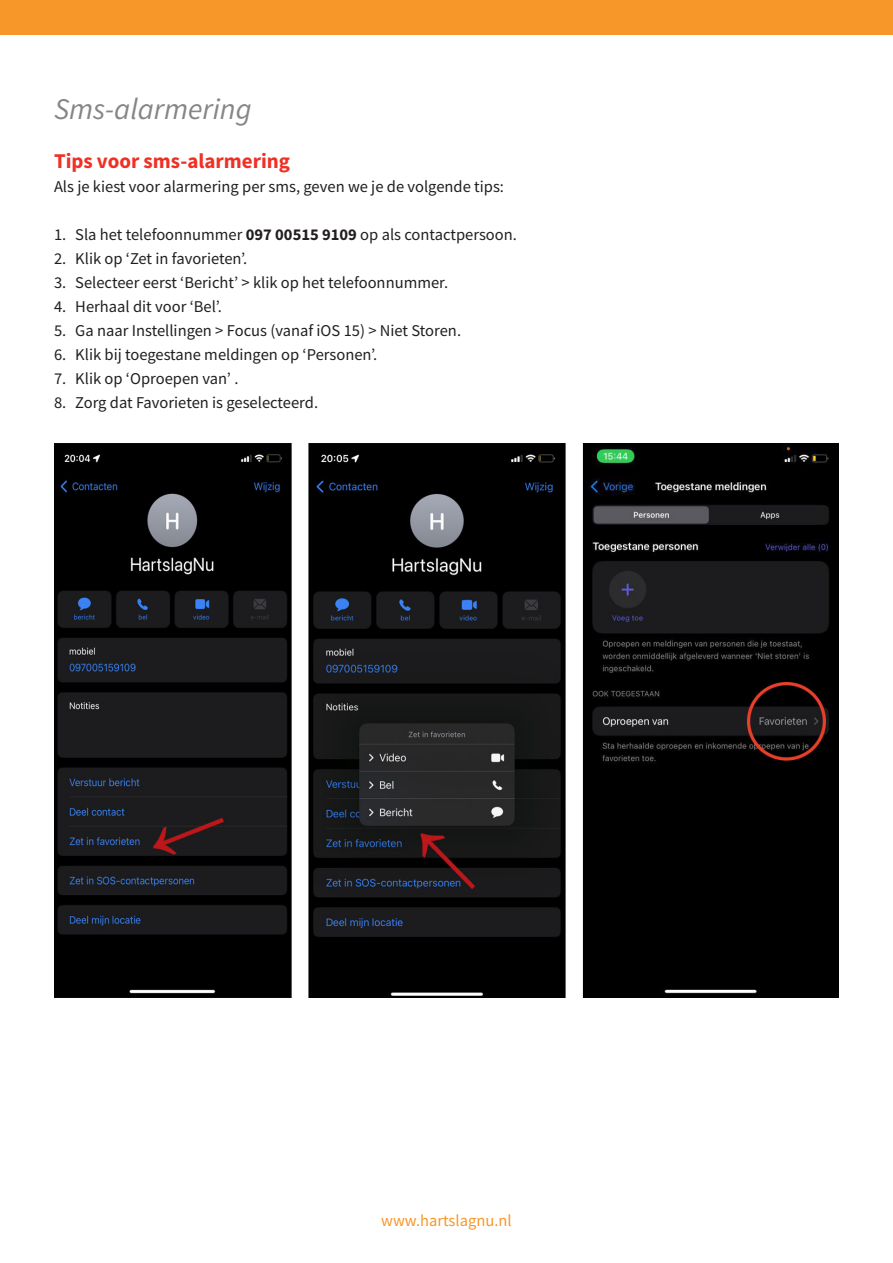
<style>
.page{position:relative;width:893px;height:1263px;background:#fff}
.page>*{position:absolute;margin:0;border:0;box-sizing:border-box;transform-origin:0 0}
.t1{font:italic 30px "Source Sans Pro";color:#848689}
.t2{font:700 21px "Source Sans Pro";color:#ef3024}
.t3{font:16.5px "Source Sans Pro";color:#231f20}
.t4{font:16.5px "Source Sans Pro";color:#f79729}
.s1{font-weight:700}
</style>
<div class="page">
<div style="left:0;top:0;width:893px;height:35px;background:#f79729"></div>
<img style="left:55px;top:443px;width:784px;height:554px">
<p class="t1" style="left:54px;top:89px;width:199px">Sms-alarmering</p>
<p class="t2" style="left:54px;top:147px;width:238px">Tips voor sms-alarmering</p>
<p class="t3" style="left:54px;top:176px;width:452px">Als je kiest voor alarmering per sms, geven we je de volgende tips:</p>
<p class="t3" style="left:54px;top:224px;width:464px">1. Sla het telefoonnummer <span class="s1">097 00515 9109</span> op als contactpersoon.</p>
<p class="t3" style="left:54px;top:248px;width:195px">2. Klik op ‘Zet in favorieten’.</p>
<p class="t3" style="left:54px;top:272px;width:396px">3. Selecteer eerst ‘Bericht’ &gt; klik op het telefoonnummer.</p>
<p class="t3" style="left:54px;top:296px;width:169px">4. Herhaal dit voor ‘Bel’.</p>
<p class="t3" style="left:54px;top:320px;width:409px">5. Ga naar Instellingen &gt; Focus (vanaf iOS 15) &gt; Niet Storen.</p>
<p class="t3" style="left:54px;top:344px;width:325px">6. Klik bij toegestane meldingen op ‘Personen’.</p>
<p class="t3" style="left:54px;top:368px;width:186px">7. Klik op ‘Oproepen van’ .</p>
<p class="t3" style="left:54px;top:392px;width:266px">8. Zorg dat Favorieten is geselecteerd.</p>
<p class="t4" style="left:381px;top:1210px;width:132px">www.hartslagnu.nl</p>
</div>
